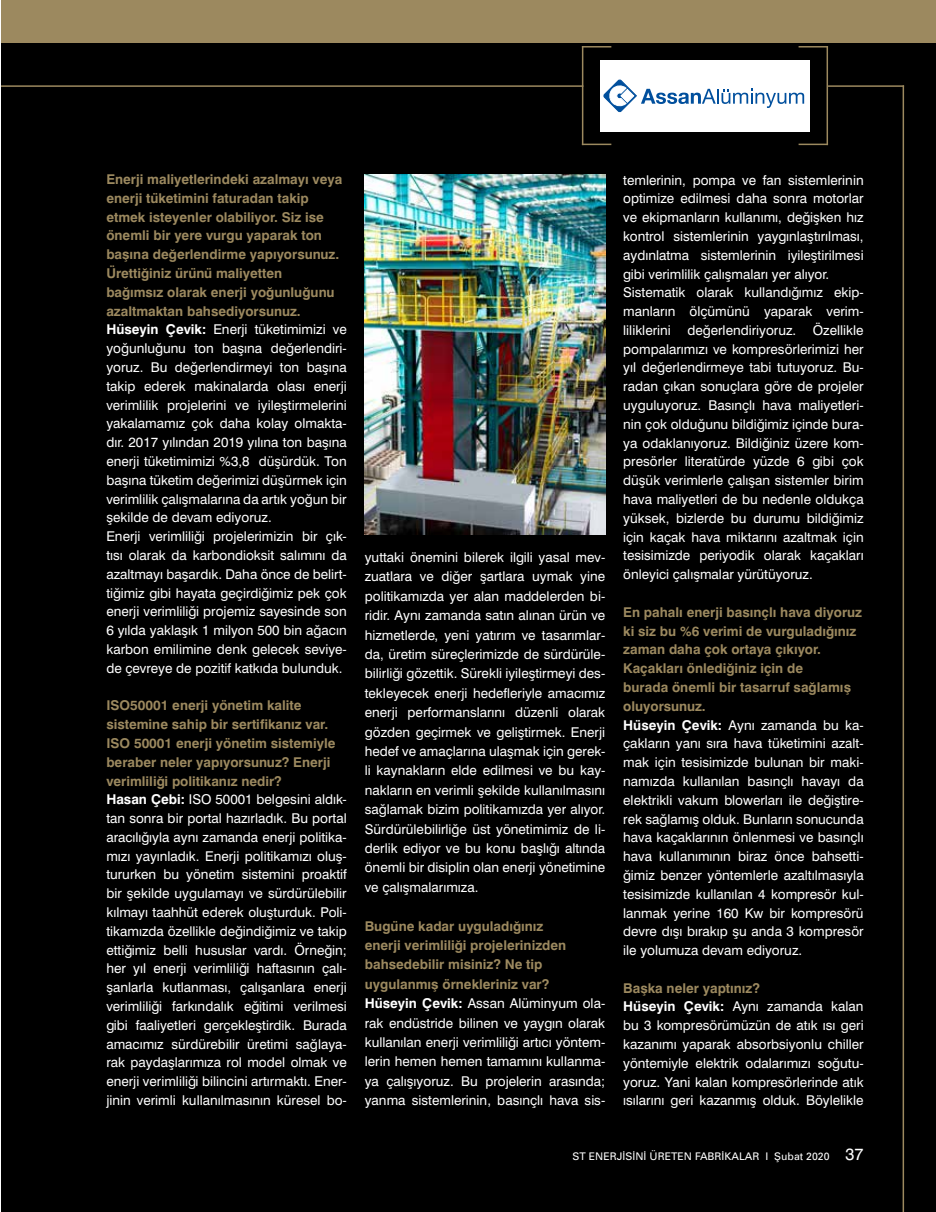
<style>
.page{position:relative;width:936px;height:1212px;background:#fff}
.page>*{position:absolute;margin:0;border:0;box-sizing:border-box;transform-origin:0 0}
.t1{font:13.5px/18.8px "Swiss Normal Tr";color:#fff;text-align:justify}
.t2{font:13.5px/18.8px "Swiss Bold Tr";color:#9c895f}
.t3{font:10.5px "Univers Tr";color:#fff}
.s1{font-family:"Swiss Bold Tr"}
.s2{font-family:"Swiss Normal Tr";font-size:16.5px}
</style>
<div class="page">
<div style="left:1px;top:0;width:934px;height:1212px;background:#000"></div>
<img style="left:365px;top:174px;width:240px;height:361px">
<hr style="left:1px;top:85px;width:582px;height:2px;background:#9c895f">
<hr style="left:902px;top:85px;width:2px;height:1127px;background:#9c895f">
<hr style="left:582px;top:46px;width:1px;height:99px;background:#9c895f">
<hr style="left:826px;top:46px;width:2px;height:99px;background:#9c895f">
<hr style="left:582px;top:46px;width:29px;height:2px;background:#9c895f">
<hr style="left:798px;top:46px;width:30px;height:2px;background:#9c895f">
<svg style="left:583px;top:144px;width:28px;height:1px"></svg>
<hr style="left:828px;top:85px;width:76px;height:2px;background:#9c895f">
<hr style="left:798px;top:144px;width:30px;height:1px;background:#9c895f">
<div style="left:1px;top:0;width:934px;height:43px;background:#9c895f"></div>
<div style="left:599px;top:60px;width:210px;height:71px;background:#fff"></div>
<svg style="left:603px;top:80px;width:201px;height:32px"></svg>
<p class="t2" style="left:106px;top:170px;width:237px">Enerji maliyetlerindeki azalmayı veya enerji tüketimini faturadan takip etmek isteyenler olabiliyor. Siz ise önemli bir yere vurgu yaparak ton başına değerlendirme yapıyorsunuz.<br>Ürettiğiniz ürünü maliyetten bağımsız olarak enerji yoğunluğunu azaltmaktan bahsediyorsunuz.</p>
<p class="t1" style="left:106px;top:320px;width:242px;text-align:left"><span class="s1">Hüseyin Çevik:</span> Enerji tüketimimizi ve yoğunluğunu ton başına değerlendiri&shy;yoruz. Bu değerlendirmeyi ton başına takip ederek makinalarda olası enerji verimlilik projelerini ve iyileştirmelerini yakalamamız çok daha kolay olmakta&shy;dır. 2017 yılından 2019 yılına ton başına enerji tüketimimizi %3,8 düşürdük. Ton başına tüketim değerimizi düşürmek için verimlilik çalışmalarına da artık yoğun bir şekilde de devam ediyoruz.<br>Enerji verimliliği projelerimizin bir çık&shy;tısı olarak da karbondioksit salımını da azaltmayı başardık. Daha önce de belirt&shy;tiğimiz gibi hayata geçirdiğimiz pek çok enerji verimliliği projemiz sayesinde son 6 yılda yaklaşık 1 milyon 500 bin ağacın karbon emilimine denk gelecek seviye&shy;de çevreye de pozitif katkıda bulunduk.</p>
<p class="t2" style="left:106px;top:696px;width:230px">ISO50001 enerji yönetim kalite sistemine sahip bir sertifikanız var.<br>ISO 50001 enerji yönetim sistemiyle beraber neler yapıyorsunuz? Enerji verimliliği politikanız nedir?</p>
<p class="t1" style="left:106px;top:790px;width:242px"><span class="s1">Hasan Çebi:</span> ISO 50001 belgesini aldık&shy;tan sonra bir portal hazırladık. Bu portal aracılığıyla aynı zamanda enerji politika&shy;mızı yayınladık. Enerji politikamızı oluş&shy;tururken bu yönetim sistemini proaktif bir şekilde uygulamayı ve sürdürülebilir kılmayı taahhüt ederek oluşturduk. Poli&shy;tikamızda özellikle değindiğimiz ve takip ettiğimiz belli hususlar vardı. Örneğin; her yıl enerji verimliliği haftasının çalı&shy;şanlarla kutlanması, çalışanlara enerji verimliliği farkındalık eğitimi verilmesi gibi faaliyetleri gerçekleştirdik. Burada amacımız sürdürebilir üretimi sağlaya&shy;rak paydaşlarımıza rol model olmak ve enerji verimliliği bilincini artırmaktı. Ener&shy;jinin verimli kullanılmasının küresel bo-</p>
<p class="t1" style="left:623px;top:170px;width:242px;text-align:left">temlerinin, pompa ve fan sistemlerinin optimize edilmesi daha sonra motorlar ve ekipmanların kullanımı, değişken hız kontrol sistemlerinin yaygınlaştırılması, aydınlatma sistemlerinin iyileştirilmesi gibi verimlilik çalışmaları yer alıyor.<br>Sistematik olarak kullandığımız ekip&shy;manların ölçümünü yaparak verim&shy;liliklerini değerlendiriyoruz. Özellikle pompalarımızı ve kompresörlerimizi her yıl değerlendirmeye tabi tutuyoruz. Bu&shy;radan çıkan sonuçlara göre de projeler uyguluyoruz. Basınçlı hava maliyetleri&shy;nin çok olduğunu bildiğimiz içinde bura&shy;ya odaklanıyoruz. Bildiğiniz üzere kom&shy;presörler literatürde yüzde 6 gibi çok düşük verimlerle çalışan sistemler birim hava maliyetleri de bu nedenle oldukça yüksek, bizlerde bu durumu bildiğimiz için kaçak hava miktarını azaltmak için tesisimizde periyodik olarak kaçakları önleyici çalışmalar yürütüyoruz.</p>
<p class="t2" style="left:623px;top:602px;width:240px">En pahalı enerji basınçlı hava diyoruz ki siz bu %6 verimi de vurguladığınız zaman daha çok ortaya çıkıyor.<br>Kaçakları önlediğiniz için de<br>burada önemli bir tasarruf sağlamış oluyorsunuz.</p>
<p class="t1" style="left:623px;top:715px;width:242px"><span class="s1">Hüseyin Çevik:</span> Aynı zamanda bu ka&shy;çakların yanı sıra hava tüketimini azalt&shy;mak için tesisimizde bulunan bir maki&shy;namızda kullanılan basınçlı havayı da elektrikli vakum blowerları ile değiştire&shy;rek sağlamış olduk. Bunların sonucunda hava kaçaklarının önlenmesi ve basınçlı hava kullanımının biraz önce bahsetti&shy;ğimiz benzer yöntemlerle azaltılmasıyla tesisimizde kullanılan 4 kompresör kul&shy;lanmak yerine 160 Kw bir kompresörü devre dışı bırakıp şu anda 3 kompresör ile yolumuza devam ediyoruz.</p>
<p class="t2" style="left:623px;top:978px;width:138px">Başka neler yaptınız?</p>
<p class="t1" style="left:623px;top:997px;width:242px"><span class="s1">Hüseyin Çevik:</span> Aynı zamanda kalan bu 3 kompresörümüzün de atık ısı geri kazanımı yaparak absorbsiyonlu chiller yöntemiyle elektrik odalarımızı soğutu&shy;yoruz. Yani kalan kompresörlerinde atık ısılarını geri kazanmış olduk. Böylelikle</p>
<p class="t3" style="left:572px;top:1149px;width:293px">ST ENERJİSİNİ ÜRETEN FABRİKALAR I Şubat 2020 <span class="s2">37</span></p>
<p class="t1" style="left:365px;top:547px;width:242px;line-height:19.4px">yuttaki önemini bilerek ilgili yasal mev&shy;zuatlara ve diğer şartlara uymak yine politikamızda yer alan maddelerden bi&shy;ridir. Aynı zamanda satın alınan ürün ve hizmetlerde, yeni yatırım ve tasarımlar&shy;da, üretim süreçlerimizde de sürdürüle&shy;bilirliği gözettik. Sürekli iyileştirmeyi des&shy;tekleyecek enerji hedefleriyle amacımız enerji performanslarını düzenli olarak gözden geçirmek ve geliştirmek. Enerji hedef ve amaçlarına ulaşmak için gerek&shy;li kaynakların elde edilmesi ve bu kay&shy;nakların en verimli şekilde kullanılmasını sağlamak bizim politikamızda yer alıyor.<br>Sürdürülebilirliğe üst yönetimimiz de li&shy;derlik ediyor ve bu konu başlığı altında önemli bir disiplin olan enerji yönetimine ve çalışmalarımıza.</p>
<p class="t2" style="left:365px;top:916px;width:203px;line-height:19.4px">Bugüne kadar uyguladığınız enerji verimliliği projelerinizden bahsedebilir misiniz? Ne tip uygulanmış örnekleriniz var?</p>
<p class="t1" style="left:365px;top:993px;width:242px;line-height:19.4px"><span class="s1">Hüseyin Çevik:</span> Assan Alüminyum ola&shy;rak endüstride bilinen ve yaygın olarak kullanılan enerji verimliliği artıcı yöntem&shy;lerin hemen hemen tamamını kullanma&shy;ya çalışıyoruz. Bu projelerin arasında; yanma sistemlerinin, basınçlı hava sis-</p>
</div>
